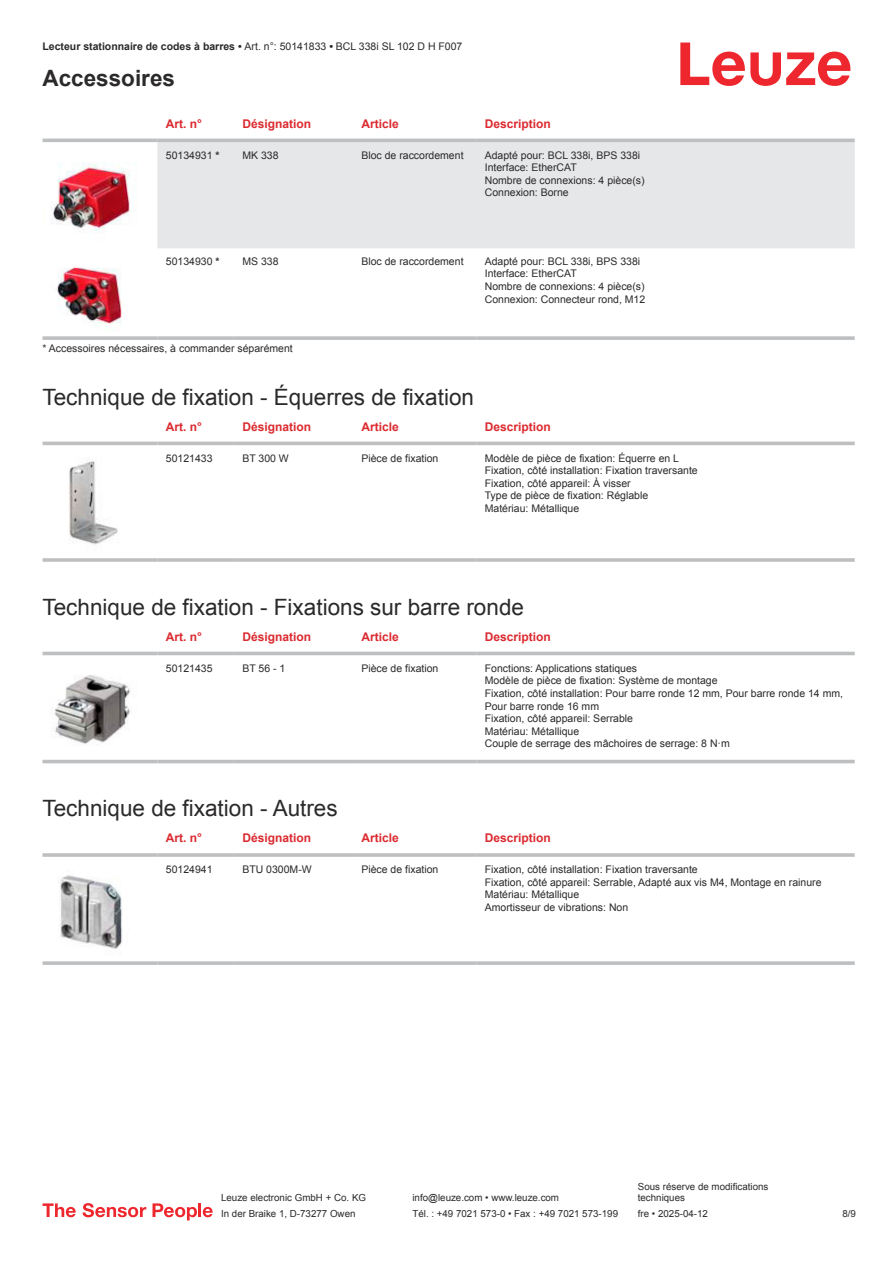
<style>
.page{position:relative;width:893px;height:1263px;background:#fff}
.page>*{position:absolute;margin:0;border:0;box-sizing:border-box;transform-origin:0 0}
.t1{font:22.5px "Arial";color:#2b292a}
.t2{font:700 22.5px "Arial";color:#2b292a}
.t3{font:700 12px "Arial";color:#db2a30}
.t4{font:10.5px/12.6px "Arial";color:#2b292a}
.t5{font:700 10.5px "Arial";color:#2b292a}
.t6{font:9.75px/11.7px "Arial";color:#2b292a}
.s1{font-weight:400}
.s2{font-weight:700}
</style>
<div class="page">
<svg style="left:680px;top:43px;width:170px;height:43px"></svg>
<svg style="left:43px;top:138px;width:812px;height:111px"></svg>
<div style="left:157px;top:142px;width:698px;height:106px;background:#e6e7e9"></div>
<hr style="left:43px;top:139px;width:114px;height:3px;background:#bdbfc1">
<hr style="left:157px;top:139px;width:77px;height:3px;background:#bdbfc1">
<hr style="left:234px;top:139px;width:119px;height:3px;background:#bdbfc1">
<hr style="left:353px;top:139px;width:123px;height:3px;background:#bdbfc1">
<hr style="left:476px;top:139px;width:379px;height:3px;background:#bdbfc1">
<svg style="left:43px;top:336px;width:114px;height:4px"></svg>
<svg style="left:157px;top:336px;width:77px;height:4px"></svg>
<svg style="left:234px;top:336px;width:119px;height:4px"></svg>
<svg style="left:353px;top:336px;width:123px;height:4px"></svg>
<svg style="left:476px;top:336px;width:379px;height:4px;background:#c3c5c7"></svg>
<img style="left:43px;top:146px;width:97px;height:98px">
<img style="left:57px;top:267px;width:65px;height:64px">
<svg style="left:43px;top:441px;width:812px;height:5px;fill:#efeff0"></svg>
<hr style="left:43px;top:442px;width:114px;height:3px;background:#bdbfc1">
<hr style="left:157px;top:442px;width:77px;height:3px;background:#bdbfc1">
<hr style="left:234px;top:442px;width:119px;height:3px;background:#bdbfc1">
<hr style="left:353px;top:442px;width:123px;height:3px;background:#bdbfc1">
<hr style="left:476px;top:442px;width:379px;height:3px;background:#bdbfc1">
<hr style="left:43px;top:558px;width:114px;height:4px;background:#c3c5c7">
<svg style="left:157px;top:558px;width:77px;height:4px"></svg>
<hr style="left:234px;top:558px;width:119px;height:4px;background:#c4c6c8">
<hr style="left:353px;top:558px;width:123px;height:4px;background:#c3c5c7">
<svg style="left:476px;top:558px;width:379px;height:4px;background:#c3c5c7"></svg>
<img style="left:69px;top:458px;width:49px;height:87px">
<svg style="left:43px;top:651px;width:812px;height:113px"></svg>
<hr style="left:43px;top:652px;width:114px;height:3px;background:#bdbfc1">
<hr style="left:157px;top:652px;width:77px;height:3px;background:#bdbfc1">
<hr style="left:234px;top:652px;width:119px;height:3px;background:#bdbfc1">
<hr style="left:353px;top:652px;width:123px;height:3px;background:#bdbfc1">
<hr style="left:476px;top:652px;width:379px;height:3px;background:#bdbfc1">
<hr style="left:43px;top:760px;width:114px;height:3px;background:#bdbfc1">
<hr style="left:157px;top:760px;width:77px;height:3px;background:#bdbfc1">
<hr style="left:234px;top:760px;width:119px;height:3px;background:#bdbfc1">
<hr style="left:353px;top:760px;width:123px;height:3px;background:#bdbfc1">
<hr style="left:476px;top:760px;width:379px;height:3px;background:#bdbfc1">
<img style="left:43px;top:659px;width:97px;height:98px">
<hr style="left:43px;top:853px;width:114px;height:4px;background:#bdbfc1">
<hr style="left:157px;top:853px;width:77px;height:4px;background:#c9cacc">
<hr style="left:234px;top:853px;width:119px;height:4px;background:#c4c5c7">
<hr style="left:353px;top:853px;width:123px;height:4px;background:#bdbfc1">
<hr style="left:476px;top:853px;width:379px;height:4px;background:#c9cacc">
<svg style="left:43px;top:961px;width:114px;height:4px"></svg>
<svg style="left:157px;top:961px;width:77px;height:4px"></svg>
<svg style="left:234px;top:961px;width:119px;height:4px"></svg>
<svg style="left:353px;top:961px;width:123px;height:4px"></svg>
<svg style="left:476px;top:961px;width:379px;height:4px;background:#c3c5c7"></svg>
<img style="left:60px;top:875px;width:62px;height:74px">
<svg style="left:43px;top:1203px;width:33px;height:14px"></svg>
<svg style="left:83px;top:1203px;width:63px;height:14px"></svg>
<svg style="left:153px;top:1203px;width:44px;height:17px"></svg>
<hr style="left:198px;top:1203px;width:3px;height:14px;background:#ed272d">
<svg style="left:203px;top:1207px;width:10px;height:10px"></svg>
<p class="t5" style="left:43px;top:43px;width:421px">Lecteur stationnaire de codes à barres • <span class="s1">Art. n°: 50141833</span> • <span class="s1">BCL 338i SL 102 D H F007</span></p>
<h1 class="t2" style="left:43px;top:70px;width:134px">Accessoires</h1>
<p class="t3" style="left:166px;top:119px;width:38px">Art. n°</p>
<p class="t3" style="left:242px;top:119px;width:70px">Désignation</p>
<p class="t3" style="left:361px;top:119px;width:39px">Article</p>
<p class="t3" style="left:485px;top:119px;width:68px">Description</p>
<p class="t4" style="left:166px;top:150px;width:55px">50134931 <span class="s2">*</span></p>
<p class="t4" style="left:242px;top:150px;width:38px">MK 338</p>
<p class="t4" style="left:361px;top:150px;width:104px">Bloc de raccordement</p>
<p class="t4" style="left:485px;top:150px;width:161px">Adapté pour: BCL 338i, BPS 338i<br>Interface: EtherCAT<br>Nombre de connexions: 4 pièce(s)<br>Connexion: Borne</p>
<p class="t4" style="left:166px;top:256px;width:55px">50134930 <span class="s2">*</span></p>
<p class="t4" style="left:242px;top:256px;width:38px">MS 338</p>
<p class="t4" style="left:361px;top:256px;width:104px">Bloc de raccordement</p>
<p class="t4" style="left:485px;top:256px;width:162px">Adapté pour: BCL 338i, BPS 338i<br>Interface: EtherCAT<br>Nombre de connexions: 4 pièce(s)<br>Connexion: Connecteur rond, M12</p>
<p class="t4" style="left:43px;top:343px;width:252px">* Accessoires nécessaires, à commander séparément</p>
<h1 class="t1" style="left:43px;top:388px;width:433px">Technique de fixation - Équerres de fixation</h1>
<p class="t3" style="left:166px;top:422px;width:38px">Art. n°</p>
<p class="t3" style="left:242px;top:422px;width:70px">Désignation</p>
<p class="t3" style="left:361px;top:422px;width:39px">Article</p>
<p class="t3" style="left:485px;top:422px;width:68px">Description</p>
<p class="t4" style="left:166px;top:453px;width:48px">50121433</p>
<p class="t4" style="left:242px;top:453px;width:48px">BT 300 W</p>
<p class="t4" style="left:361px;top:453px;width:79px">Pièce de fixation</p>
<p class="t4" style="left:485px;top:453px;width:215px">Modèle de pièce de fixation: Équerre en L Fixation, côté installation: Fixation traversante Fixation, côté appareil: À visser<br>Type de pièce de fixation: Réglable<br>Matériau: Métallique</p>
<h1 class="t1" style="left:43px;top:598px;width:483px">Technique de fixation - Fixations sur barre ronde</h1>
<p class="t3" style="left:166px;top:632px;width:38px">Art. n°</p>
<p class="t3" style="left:242px;top:632px;width:70px">Désignation</p>
<p class="t3" style="left:361px;top:632px;width:39px">Article</p>
<p class="t3" style="left:485px;top:632px;width:68px">Description</p>
<p class="t4" style="left:166px;top:663px;width:48px">50121435</p>
<p class="t4" style="left:242px;top:663px;width:44px">BT 56 - 1</p>
<p class="t4" style="left:361px;top:663px;width:79px">Pièce de fixation</p>
<p class="t4" style="left:485px;top:663px;width:360px">Fonctions: Applications statiques<br>Modèle de pièce de fixation: Système de montage<br>Fixation, côté installation: Pour barre ronde 12 mm, Pour barre ronde 14 mm, Pour barre ronde 16 mm<br>Fixation, côté appareil: Serrable<br>Matériau: Métallique<br>Couple de serrage des mâchoires de serrage: 8 N·m</p>
<h1 class="t1" style="left:43px;top:800px;width:297px">Technique de fixation - Autres</h1>
<p class="t3" style="left:166px;top:834px;width:38px">Art. n°</p>
<p class="t3" style="left:242px;top:834px;width:70px">Désignation</p>
<p class="t3" style="left:361px;top:834px;width:39px">Article</p>
<p class="t3" style="left:485px;top:834px;width:68px">Description</p>
<p class="t4" style="left:166px;top:864px;width:48px">50124941</p>
<p class="t4" style="left:242px;top:864px;width:71px">BTU 0300M-W</p>
<p class="t4" style="left:361px;top:864px;width:79px">Pièce de fixation</p>
<p class="t4" style="left:485px;top:864px;width:338px">Fixation, côté installation: Fixation traversante<br>Fixation, côté appareil: Serrable, Adapté aux vis M4, Montage en rainure Matériau: Métallique<br>Amortisseur de vibrations: Non</p>
<p class="t6" style="left:221px;top:1193px;width:146px">Leuze electronic GmbH + Co. KG</p>
<p class="t6" style="left:412px;top:1193px;width:148px">info@leuze.com • www.leuze.com</p>
<p class="t6" style="left:638px;top:1181px;width:132px">Sous réserve de modifications techniques</p>
<p class="t6" style="left:221px;top:1209px;width:136px">In der Braike 1, D-73277 Owen</p>
<p class="t6" style="left:412px;top:1209px;width:207px">Tél. : +49 7021 573-0 • Fax : +49 7021 573-199</p>
<p class="t6" style="left:638px;top:1209px;width:72px">fre • 2025-04-12</p>
<p class="t6" style="left:842px;top:1209px;width:15px">8 /9</p>
</div>
